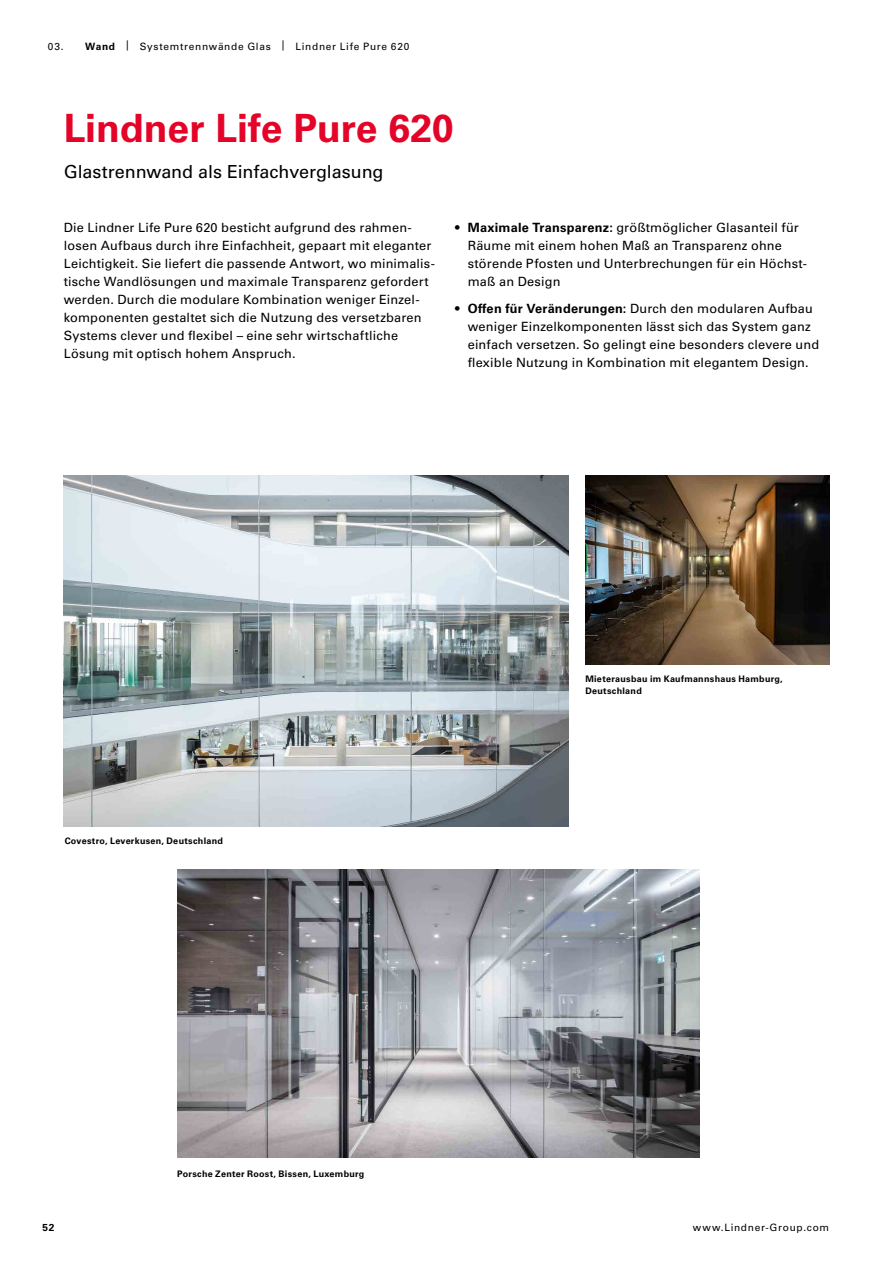
<style>
.page{position:relative;width:893px;height:1263px;background:#fff}
.page>*{position:absolute;margin:0;border:0;box-sizing:border-box;transform-origin:0 0}
.t1{font:700 39px "Univers LT Pro 65";color:#e40428}
.t2{font:18px "Univers LT Pro 55 Roman";letter-spacing:-.005em;color:#000}
.t3{font:12.75px/18px "Univers LT Pro 55 Roman";letter-spacing:.015em;color:#000}
.t4{font:700 12.75px "Univers LT Pro 65";letter-spacing:.02em;color:#000}
.t5{font:10.2px "Univers LT Pro 55 Roman";letter-spacing:.07em;color:#000}
.t6{font:700 10.2px "Univers LT Pro 65";color:#000}
.t7{font:700 9px/12px "Univers LT Pro 65";letter-spacing:.03em;color:#000}
.s1{font-family:"Univers LT Pro 65";font-weight:700}
.s2{font-family:"Univers LT Pro 55 Roman";font-weight:400}
</style>
<div class="page">
<img style="left:177px;top:869px;width:523px;height:289px">
<img style="left:64px;top:475px;width:504px;height:351px">
<img style="left:585px;top:475px;width:244px;height:189px">
<p class="t5" style="left:48px;top:39px;width:363px">03. <span class="s1">Wand</span> | Systemtrennwände Glas | Lindner Life Pure 620</p>
<h1 class="t1" style="left:64px;top:101px;width:391px">Lindner Life Pure 620</h1>
<h2 class="t2" style="left:64px;top:159px;width:321px">Glastrennwand als Einfachverglasung</h2>
<p class="t3" style="left:64px;top:218px;width:373px">Die Lindner Life Pure 620 besticht aufgrund des rahmen&shy;losen Aufbaus durch ihre Einfachheit, gepaart mit eleganter Leichtigkeit. Sie liefert die passende Antwort, wo minimalis&shy;tische Wandlösungen und maximale Transparenz gefordert werden. Durch die modulare Kombination weniger Einzel&shy;komponenten gestaltet sich die Nutzung des versetzbaren Systems clever und flexibel – eine sehr wirtschaftliche Lösung mit optisch hohem Anspruch.</p>
<p class="t3" style="left:468px;top:218px;width:341px;text-indent:-13px"><span class="s1">• Maximale Transparenz:</span> größtmöglicher Glasanteil für Räume mit einem hohen Maß an Transparenz ohne störende Pfosten und Unterbrechungen für ein Höchst&shy;maß an Design</p>
<p class="t4" style="left:455px;top:300px;width:359px">• Offen für Veränderungen: <span class="s2">Durch den modularen Aufbau</span></p>
<p class="t3" style="left:468px;top:317px;width:353px">weniger Einzelkomponenten lässt sich das System ganz einfach versetzen. So gelingt eine besonders clevere und flexible Nutzung in Kombination mit elegantem Design.</p>
<p class="t7" style="left:65px;top:835px;width:160px">Covestro, Leverkusen, Deutschland</p>
<p class="t7" style="left:585px;top:673px;width:199px">Mieterausbau im Kaufmannshaus Hamburg,<br>Deutschland</p>
<p class="t7" style="left:177px;top:1168px;width:189px">Porsche Zenter Roost, Bissen, Luxemburg</p>
<p class="t6" style="left:43px;top:1221px;width:13px">52</p>
<p class="t5" style="left:693px;top:1221px;width:138px">www.Lindner-Group.com</p>
</div>
